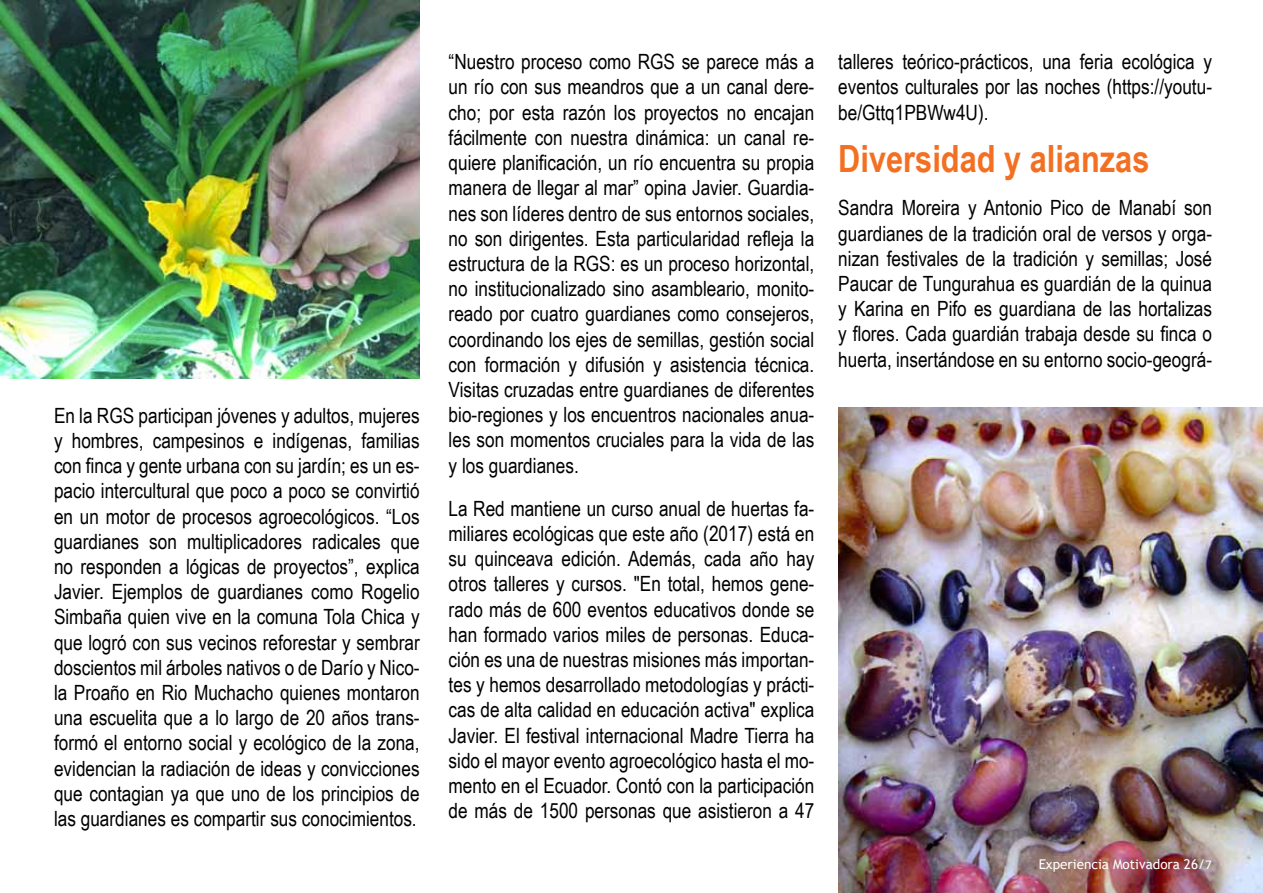
<style>
.page{position:relative;width:1263px;height:893px;background:#fff}
.page>*{position:absolute;margin:0;border:0;box-sizing:border-box;transform-origin:0 0}
.t1{font:700 37.5px "Arial Narrow";color:#f36f21}
.t2{font:21px/25.2px "Arial Narrow";color:#000;text-align:justify}
.t3{font:13.5px "Trebuchet MS";color:#fff}
.s1{font-family:"Calibri"}
</style>
<div class="page">
<img style="left:0;top:0;width:420px;height:378px">
<img style="left:838px;top:407px;width:425px;height:486px">
<p class="t2" style="left:54px;top:402px;width:367px">En la RGS participan jóvenes y adultos, mujeres y hombres, campesinos e indígenas, familias con finca y gente urbana con su jardín; es un es&shy;pacio intercultural que poco a poco se convirtió en un motor de procesos agroecológicos. “Los guardianes son multiplicadores radicales que no responden a lógicas de proyectos”, explica Javier. Ejemplos de guardianes como Rogelio Simbaña quien vive en la comuna Tola Chica y que logró con sus vecinos reforestar y sembrar doscientos mil árboles nativos o de Darío y Nico&shy;la Proaño en Rio Muchacho quienes montaron una escuelita que a lo largo de 20 años trans&shy;formó el entorno social y ecológico de la zona, evidencian la radiación de ideas y convicciones que contagian ya que uno de los principios de las guardianes es compartir sus conocimientos.</p>
<p class="t2" style="left:449px;top:49px;width:367px">“Nuestro proceso como RGS se parece más a un río con sus meandros que a un canal dere&shy;cho; por esta razón los proyectos no encajan fácilmente con nuestra dinámica: un canal re&shy;quiere planificación, un río encuentra su propia manera de llegar al mar” opina Javier. Guardia&shy;nes son líderes dentro de sus entornos sociales, no son dirigentes. Esta particularidad refleja la estructura de la RGS: es un proceso horizontal, no institucionalizado sino asambleario, monito&shy;reado por cuatro guardianes como consejeros, coordinando los ejes de semillas, gestión social con formación y difusión y asistencia técnica.<br>Visitas cruzadas entre guardianes de diferentes bio-regiones y los encuentros nacionales anua&shy;les son momentos cruciales para la vida de las y los guardianes.</p>
<p class="t2" style="left:449px;top:495px;width:367px">La Red mantiene un curso anual de huertas fa&shy;miliares ecológicas que este año (2017) está en su quinceava edición. Además, cada año hay otros talleres y cursos. "En total, hemos gene&shy;rado más de 600 eventos educativos donde se han formado varios miles de personas. Educa&shy;ción es una de nuestras misiones más importan&shy;tes y hemos desarrollado metodologías y prácti&shy;cas de alta calidad en educación activa" explica Javier. El festival internacional Madre Tierra ha sido el mayor evento agroecológico hasta el mo&shy;mento en el Ecuador. Contó con la participación de más de 1500 personas que asistieron a 47</p>
<p class="t2" style="left:838px;top:49px;width:375px">talleres teórico-prácticos, una feria ecológica y eventos culturales por las noches (https://youtu&shy;be/Gttq1PBWw4U).</p>
<h1 class="t1" style="left:838px;top:131px;width:313px">Diversidad y alianzas</h1>
<p class="t2" style="left:838px;top:195px;width:375px">Sandra Moreira y Antonio Pico de Manabí son guardianes de la tradición oral de versos y orga&shy;nizan festivales de la tradición y semillas; José Paucar de Tungurahua es guardián de la quinua y Karina en Pifo es guardiana de las hortalizas y flores. Cada guardián trabaja desde su finca o huerta, insertándose en su entorno socio-geográ-</p>
<p class="t3" style="left:1039px;top:855px;width:175px">Experiencia Motivadora 26/<span class="s1">7</span></p>
</div>
